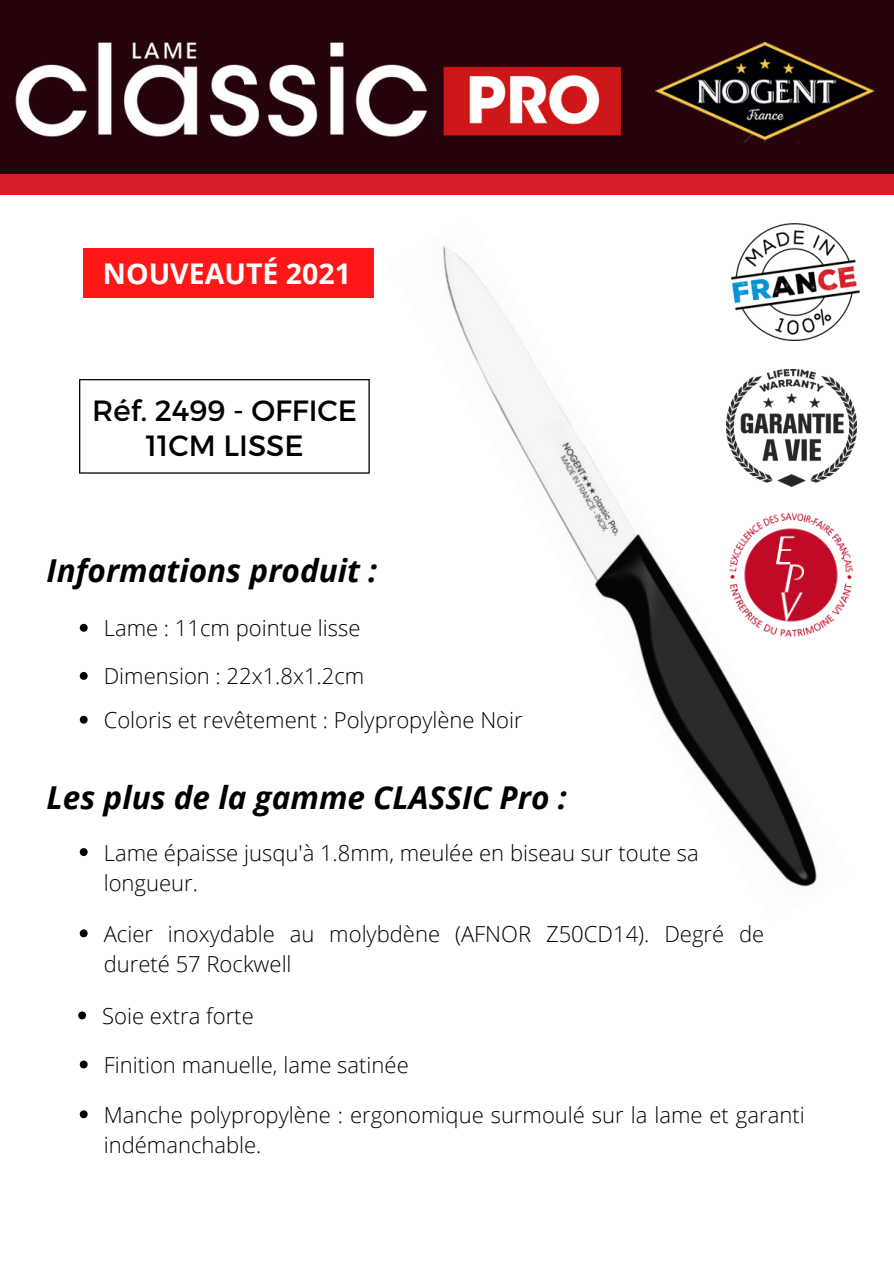
<style>
.page{position:relative;width:894px;height:1264px;background:#fff}
.page>*{position:absolute;margin:0;border:0;box-sizing:border-box;transform-origin:0 0}
.t1{font:italic 700 31.5px "Open Sans";color:#000}
.t2{font:29.25px/35.4px "Montserrat";color:#000;text-align:center}
.t3{font:700 28.5px "Open Sans";color:#fff}
.t4{font:300 22.05px/30.5px "Open Sans";color:#000}
</style>
<div class="page">
<div style="left:0;top:0;width:893px;height:194px;background:#d71e29"></div>
<div style="left:0;top:0;width:893px;height:174px;background:#25050b"></div>
<img style="left:655px;top:42px;width:218px;height:100px">
<img style="left:443px;top:223px;width:374px;height:664px">
<img style="left:15px;top:42px;width:605px;height:95px">
<div style="left:83px;top:248px;width:290px;height:50px;background:#ff1616"></div>
<svg style="left:79px;top:379px;width:290px;height:94px"></svg>
<svg style="left:80px;top:1060px;width:8px;height:8px"></svg>
<svg style="left:80px;top:1110px;width:8px;height:8px"></svg>
<svg style="left:78px;top:1011px;width:8px;height:8px"></svg>
<svg style="left:80px;top:929px;width:8px;height:8px"></svg>
<svg style="left:80px;top:848px;width:8px;height:8px"></svg>
<svg style="left:80px;top:715px;width:8px;height:8px"></svg>
<svg style="left:80px;top:624px;width:8px;height:7px"></svg>
<svg style="left:80px;top:672px;width:8px;height:8px"></svg>
<img style="left:726px;top:369px;width:130px;height:117px">
<img style="left:731px;top:224px;width:127px;height:117px">
<img style="left:723px;top:511px;width:131px;height:130px">
<p class="t3" style="left:103px;top:253px;width:250px">NOUVEAUTÉ 2021</p>
<p class="t2" style="left:92px;top:391px;width:266px">Réf. 2499 - OFFICE<br>11CM LISSE</p>
<p class="t1" style="left:47px;top:548px;width:332px">Informations produit :</p>
<p class="t4" style="left:104px;top:612px;width:258px">Lame : 11cm pointue lisse</p>
<p class="t4" style="left:104px;top:660px;width:262px">Dimension : 22x1.8x1.2cm</p>
<p class="t4" style="left:104px;top:704px;width:420px">Coloris et revêtement : Polypropylène Noir</p>
<p class="t1" style="left:47px;top:775px;width:521px">Les plus de la gamme CLASSIC Pro :</p>
<p class="t4" style="left:104px;top:836px;width:596px">Lame épaisse jusqu'à 1.8mm, meulée en biseau sur toute sa longueur.</p>
<p class="t4" style="left:104px;top:918px;width:662px">Acier inoxydable au molybdène (AFNOR Z50CD14). Degré de dureté 57 Rockwell</p>
<p class="t4" style="left:102px;top:1000px;width:153px">Soie extra forte</p>
<p class="t4" style="left:104px;top:1049px;width:306px">Finition manuelle, lame satinée</p>
<p class="t4" style="left:104px;top:1098px;width:702px">Manche polypropylène : ergonomique surmoulé sur la lame et garanti indémanchable.</p>
</div>
